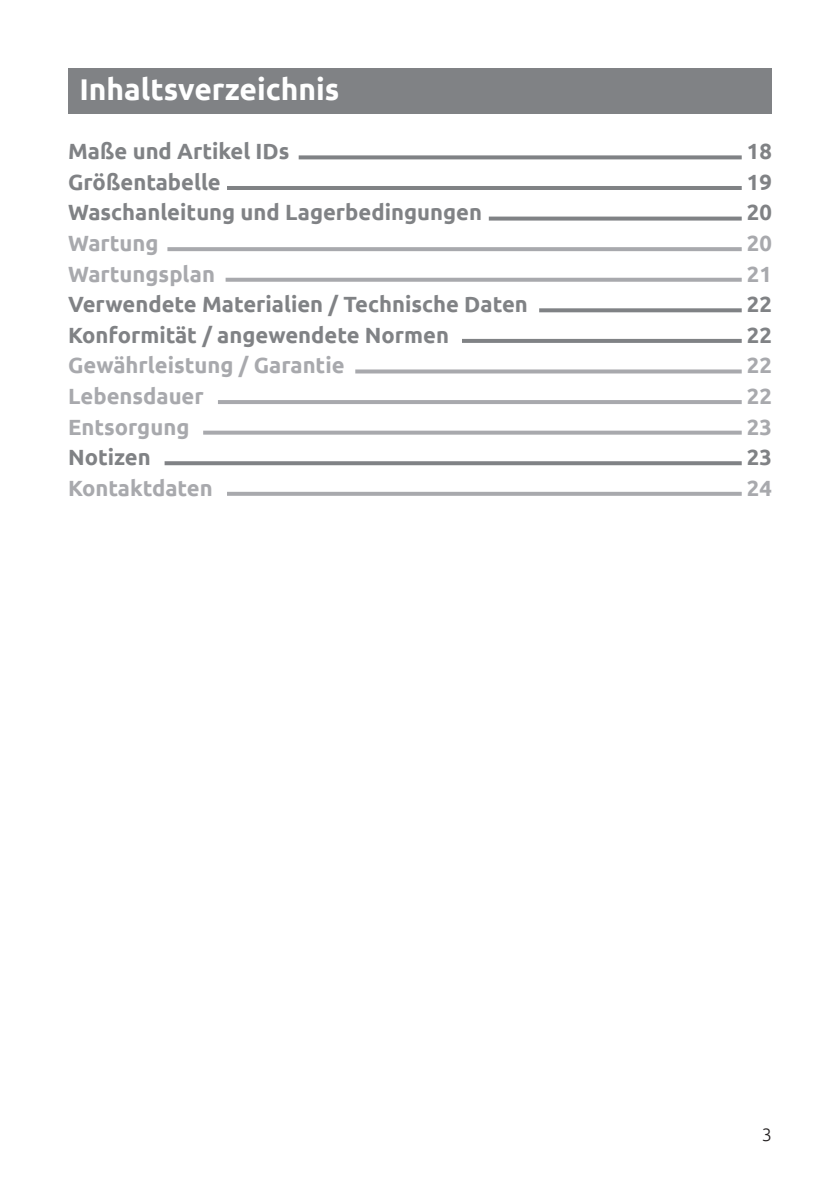
<style>
.page{position:relative;width:840px;height:1191px;background:#fff}
.page>*{position:absolute;margin:0;border:0;box-sizing:border-box;transform-origin:0 0}
.Headline_1{font:700 30px "Ubuntu";color:#fff}
.t1{font:700 22px "Ubuntu";color:#808285}
.t2{font:700 22px "Ubuntu";color:#a8a9ad}
.t3{font:300 18px "Ubuntu";color:#231f20}
</style>
<div class="page">
<svg style="left:298px;top:155px;width:443px;height:4px;background:#8c8e91"></svg>
<hr style="left:227px;top:186px;width:514px;height:4px;background:#808285">
<svg style="left:488px;top:216px;width:253px;height:4px"></svg>
<svg style="left:167px;top:247px;width:574px;height:4px;background:#abacb0"></svg>
<svg style="left:225px;top:278px;width:516px;height:4px;background:#adaeb2"></svg>
<hr style="left:461px;top:339px;width:280px;height:4px;background:#808285">
<svg style="left:355px;top:369px;width:386px;height:4px;background:#b2b3b6"></svg>
<hr style="left:218px;top:400px;width:523px;height:4px;background:#a8a9ad">
<svg style="left:203px;top:430px;width:538px;height:4px;background:#b6b6ba"></svg>
<svg style="left:164px;top:461px;width:577px;height:4px;background:#87898c"></svg>
<svg style="left:227px;top:492px;width:514px;height:4px;background:#abacb0"></svg>
<svg style="left:539px;top:308px;width:202px;height:4px"></svg>
<div style="left:68px;top:68px;width:703px;height:45px;background:#808285"></div>
<p class="Headline_1" style="left:79px;top:71px;width:261px">Inhaltsverzeichnis</p>
<p class="t1" style="left:68px;top:138px;width:223px">Maße und Artikel IDs</p>
<p class="t1" style="left:746px;top:138px;width:26px">18</p>
<p class="t1" style="left:68px;top:169px;width:154px">Größentabelle</p>
<p class="t1" style="left:746px;top:169px;width:26px">19</p>
<p class="t1" style="left:68px;top:199px;width:415px">Waschanleitung und Lagerbedingungen</p>
<p class="t1" style="left:746px;top:199px;width:26px">20</p>
<p class="t2" style="left:68px;top:230px;width:92px">Wartung</p>
<p class="t2" style="left:746px;top:230px;width:26px">20</p>
<p class="t2" style="left:68px;top:260px;width:148px">Wartungsplan</p>
<p class="t2" style="left:746px;top:260px;width:26px">21</p>
<p class="t1" style="left:68px;top:291px;width:461px">Verwendete Materialien / Technische Daten</p>
<p class="t1" style="left:746px;top:291px;width:26px">22</p>
<p class="t1" style="left:68px;top:322px;width:382px">Konformität / angewendete Normen</p>
<p class="t1" style="left:746px;top:322px;width:26px">22</p>
<p class="t2" style="left:68px;top:352px;width:278px">Gewährleistung / Garantie</p>
<p class="t2" style="left:746px;top:352px;width:26px">22</p>
<p class="t2" style="left:68px;top:383px;width:137px">Lebensdauer</p>
<p class="t2" style="left:746px;top:383px;width:26px">22</p>
<p class="t2" style="left:68px;top:413px;width:123px">Entsorgung</p>
<p class="t2" style="left:746px;top:413px;width:26px">23</p>
<p class="t1" style="left:68px;top:444px;width:84px">Notizen</p>
<p class="t1" style="left:746px;top:444px;width:26px">23</p>
<p class="t2" style="left:68px;top:475px;width:146px">Kontaktdaten</p>
<p class="t2" style="left:746px;top:475px;width:26px">24</p>
<p class="t3" style="left:761px;top:1123px;width:12px">3</p>
</div>
